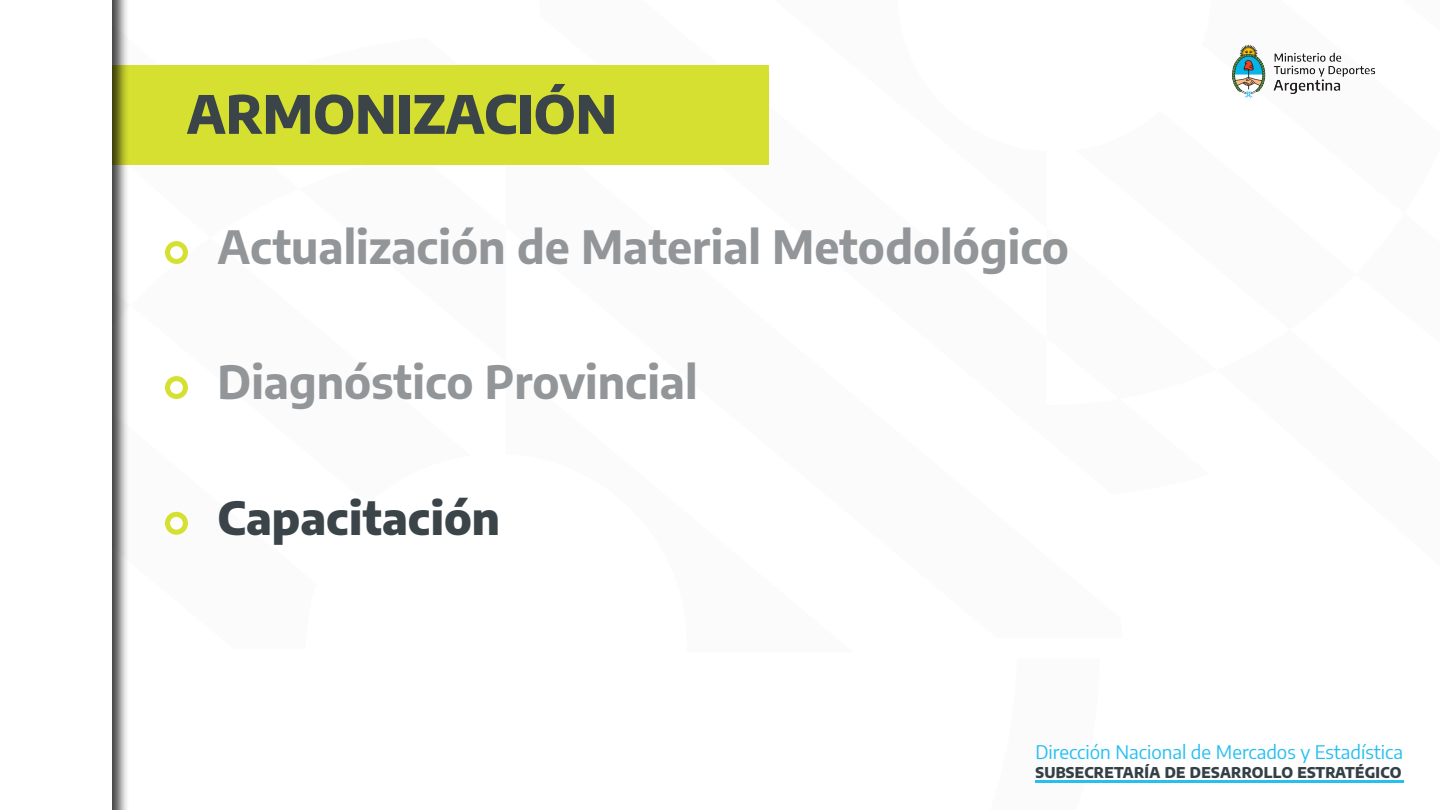
<style>
.page{position:relative;width:1440px;height:810px;background:#fff}
.page>*{position:absolute;margin:0;border:0;box-sizing:border-box;transform-origin:0 0}
.t1{font:800 52.5px "Encode Sans";color:#3a4449}
.t2{font:700 45px "Encode Sans";color:#939699}
.t3{font:800 45px "Encode Sans";color:#3a4449}
.t4{font:18.75px "Encode Sans";color:#26bff0}
.t5{font:800 14.62px "Encode Sans";letter-spacing:.02em;color:#334046}
</style>
<div class="page">
<div style="left:105px;top:65px;width:663px;height:99px;background:#d6e030"></div>
<div style="left:0;top:0;width:129px;height:810px;background:#000;opacity:.75"></div>
<div style="left:0;top:0;width:112px;height:810px;background:#fff"></div>
<div style="left:165px;top:241px;width:23px;height:23px;background:#d6e030;border-radius:50%"></div>
<div style="left:170px;top:246px;width:13px;height:13px;background:#fff;border-radius:50%"></div>
<div style="left:165px;top:376px;width:23px;height:23px;background:#d6e030;border-radius:50%"></div>
<div style="left:170px;top:381px;width:13px;height:13px;background:#fff;border-radius:50%"></div>
<div style="left:165px;top:512px;width:23px;height:23px;background:#d6e030;border-radius:50%"></div>
<div style="left:170px;top:517px;width:13px;height:13px;background:#fff;border-radius:50%"></div>
<img style="left:1232px;top:44px;width:144px;height:54px">
<hr style="left:1035px;top:781px;width:369px;height:2px;background:#26bff0">
<p class="t1" style="left:187px;top:73px;width:432px">ARMONIZACIÓN</p>
<p class="t2" style="left:218px;top:213px;width:853px">Actualización de Material Metodológico</p>
<p class="t2" style="left:218px;top:349px;width:481px">Diagnóstico Provincial</p>
<p class="t3" style="left:218px;top:483px;width:284px">Capacitación</p>
<p class="t4" style="left:1035px;top:739px;width:369px">Dirección Nacional de Mercados y Estadística</p>
<p class="t5" style="left:1035px;top:762px;width:368px">SUBSECRETARÍA DE DESARROLLO ESTRATÉGICO</p>
</div>
